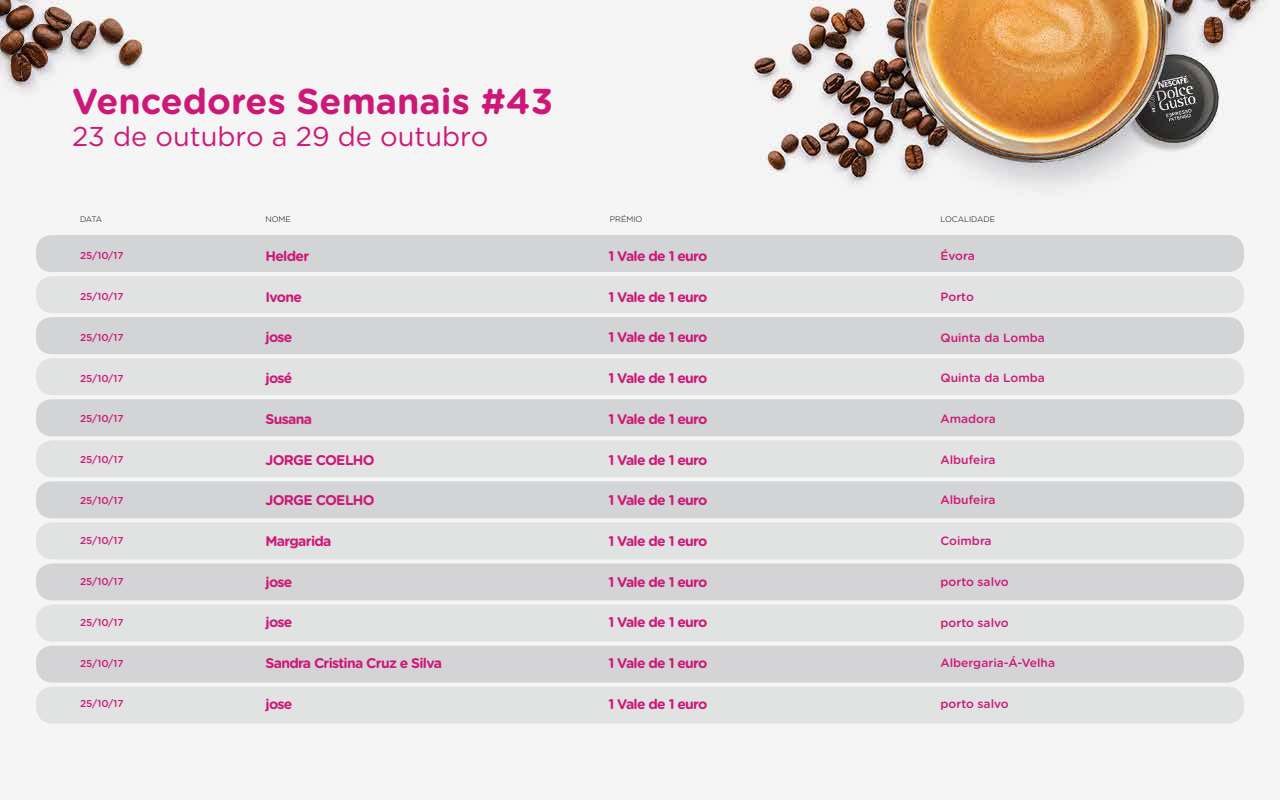
<style>
.page{position:relative;width:1280px;height:800px;background:#fff}
.page>*{position:absolute;margin:0;border:0;box-sizing:border-box;transform-origin:0 0}
.t1{font:700 36px "Gotham Rounded";color:#ce1877}
.t2{font:27.2px "Gotham Rounded";color:#ce1877}
.t3{font:700 14px "Gotham Rounded";letter-spacing:-.05em;color:#ce1877}
.t4{font:500 12px "Gotham Rounded";color:#ce1877}
.t5{font:500 10px "Gotham Rounded";color:#ce1877}
.t6{font:300 8px "Gotham Rounded";color:#000}
</style>
<div class="page">
<img style="left:0;top:0;width:1270px;height:724px">
<div style="left:36px;top:235px;width:1208px;height:37px;background:#d1d3d4;border-radius:16px"></div>
<div style="left:36px;top:399px;width:1208px;height:37px;background:#d1d3d4;border-radius:16px"></div>
<div style="left:36px;top:317px;width:1208px;height:37px;background:#d1d3d4;border-radius:16px"></div>
<div style="left:36px;top:481px;width:1208px;height:37px;background:#d1d3d4;border-radius:16px"></div>
<div style="left:36px;top:276px;width:1208px;height:37px;background:#e0e1e2;border-radius:16px"></div>
<div style="left:36px;top:440px;width:1208px;height:37px;background:#e0e1e2;border-radius:16px"></div>
<div style="left:36px;top:358px;width:1208px;height:37px;background:#e0e1e2;border-radius:16px"></div>
<div style="left:36px;top:522px;width:1208px;height:37px;background:#e0e1e2;border-radius:16px"></div>
<div style="left:36px;top:563px;width:1208px;height:37px;background:#d3d3d5;border-radius:16px"></div>
<div style="left:36px;top:605px;width:1208px;height:37px;background:#e0e1e2;border-radius:16px"></div>
<div style="left:36px;top:646px;width:1208px;height:37px;background:#d3d3d5;border-radius:16px"></div>
<div style="left:36px;top:687px;width:1208px;height:37px;background:#e0e1e2;border-radius:16px"></div>
<h1 class="t1" style="left:72px;top:75px;width:483px">Vencedores Semanais #43</h1>
<h2 class="t2" style="left:72px;top:118px;width:418px">23 de outubro a 29 de outubro</h2>
<p class="t6" style="left:80px;top:214px;width:24px">DATA</p>
<p class="t6" style="left:265px;top:214px;width:27px">NOME</p>
<p class="t6" style="left:610px;top:214px;width:34px">PRÉMIO</p>
<p class="t6" style="left:940px;top:214px;width:56px">LOCALIDADE</p>
<p class="t5" style="left:80px;top:249px;width:45px">25/10/17</p>
<p class="t3" style="left:266px;top:246px;width:45px">Helder</p>
<p class="t3" style="left:608px;top:246px;width:101px">1 Vale de 1 euro</p>
<p class="t4" style="left:940px;top:247px;width:36px">Évora</p>
<p class="t5" style="left:80px;top:289px;width:45px">25/10/17</p>
<p class="t3" style="left:266px;top:286px;width:38px">Ivone</p>
<p class="t3" style="left:608px;top:286px;width:101px">1 Vale de 1 euro</p>
<p class="t4" style="left:940px;top:288px;width:35px">Porto</p>
<p class="t5" style="left:80px;top:330px;width:45px">25/10/17</p>
<p class="t3" style="left:266px;top:327px;width:29px">jose</p>
<p class="t3" style="left:608px;top:327px;width:101px">1 Vale de 1 euro</p>
<p class="t4" style="left:940px;top:329px;width:106px">Quinta da Lomba</p>
<p class="t5" style="left:80px;top:371px;width:45px">25/10/17</p>
<p class="t3" style="left:266px;top:368px;width:29px">josé</p>
<p class="t3" style="left:608px;top:368px;width:101px">1 Vale de 1 euro</p>
<p class="t4" style="left:940px;top:369px;width:106px">Quinta da Lomba</p>
<p class="t5" style="left:80px;top:412px;width:45px">25/10/17</p>
<p class="t3" style="left:266px;top:409px;width:48px">Susana</p>
<p class="t3" style="left:608px;top:409px;width:101px">1 Vale de 1 euro</p>
<p class="t4" style="left:940px;top:410px;width:57px">Amadora</p>
<p class="t5" style="left:80px;top:452px;width:45px">25/10/17</p>
<p class="t3" style="left:266px;top:449px;width:111px">JORGE COELHO</p>
<p class="t3" style="left:608px;top:449px;width:101px">1 Vale de 1 euro</p>
<p class="t4" style="left:940px;top:451px;width:56px">Albufeira</p>
<p class="t5" style="left:80px;top:493px;width:45px">25/10/17</p>
<p class="t3" style="left:266px;top:490px;width:111px">JORGE COELHO</p>
<p class="t3" style="left:608px;top:490px;width:101px">1 Vale de 1 euro</p>
<p class="t4" style="left:940px;top:492px;width:56px">Albufeira</p>
<p class="t5" style="left:80px;top:534px;width:45px">25/10/17</p>
<p class="t3" style="left:266px;top:531px;width:68px">Margarida</p>
<p class="t3" style="left:608px;top:531px;width:101px">1 Vale de 1 euro</p>
<p class="t4" style="left:940px;top:532px;width:53px">Coimbra</p>
<p class="t5" style="left:80px;top:574px;width:45px">25/10/17</p>
<p class="t3" style="left:266px;top:571px;width:29px">jose</p>
<p class="t3" style="left:608px;top:571px;width:101px">1 Vale de 1 euro</p>
<p class="t4" style="left:940px;top:573px;width:70px">porto salvo</p>
<p class="t5" style="left:80px;top:615px;width:45px">25/10/17</p>
<p class="t3" style="left:266px;top:612px;width:29px">jose</p>
<p class="t3" style="left:608px;top:612px;width:101px">1 Vale de 1 euro</p>
<p class="t4" style="left:940px;top:614px;width:70px">porto salvo</p>
<p class="t5" style="left:80px;top:656px;width:45px">25/10/17</p>
<p class="t3" style="left:266px;top:653px;width:178px">Sandra Cristina Cruz e Silva</p>
<p class="t3" style="left:608px;top:653px;width:101px">1 Vale de 1 euro</p>
<p class="t4" style="left:940px;top:655px;width:116px">Albergaria-Á-Velha</p>
<p class="t5" style="left:80px;top:697px;width:45px">25/10/17</p>
<p class="t3" style="left:266px;top:694px;width:29px">jose</p>
<p class="t3" style="left:608px;top:694px;width:101px">1 Vale de 1 euro</p>
<p class="t4" style="left:940px;top:695px;width:70px">porto salvo</p>
</div>
